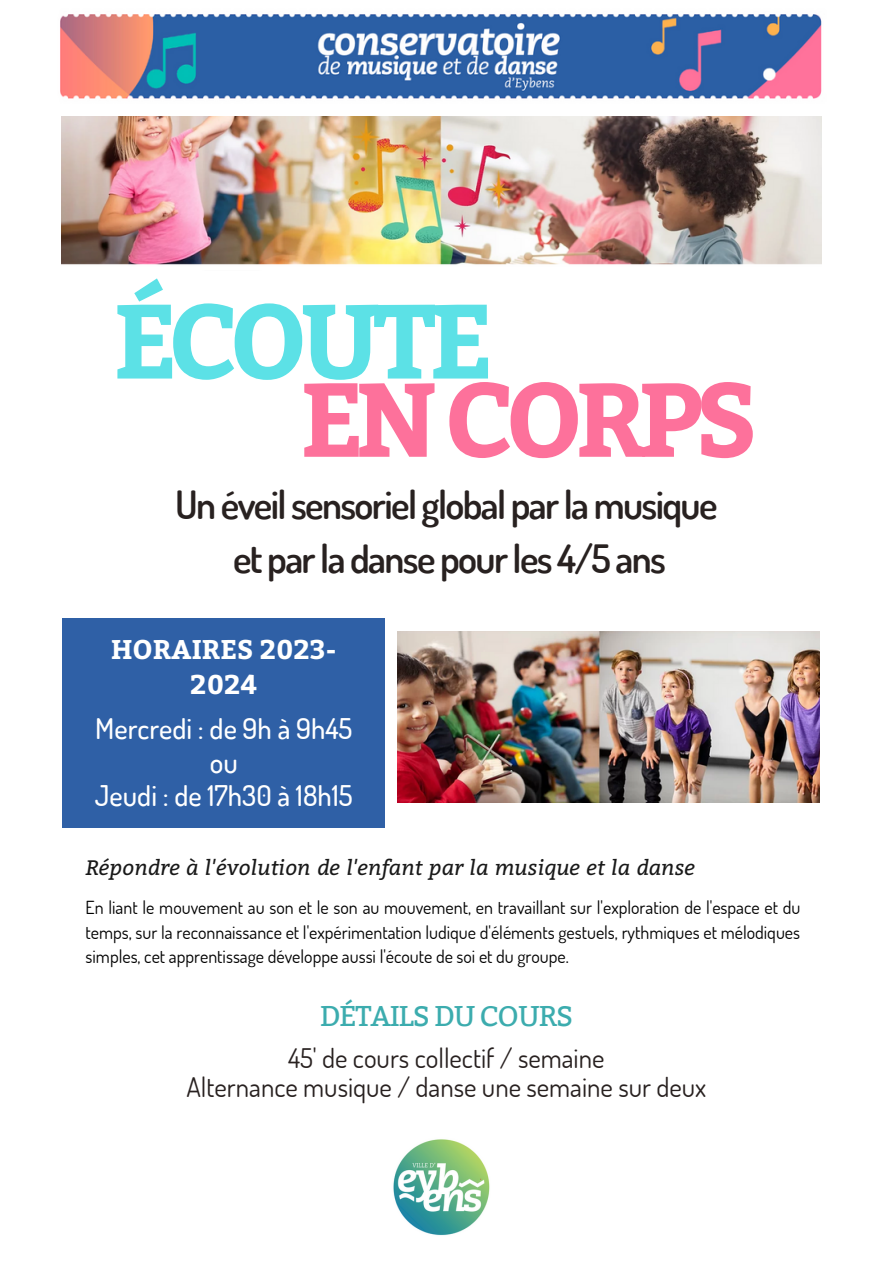
<style>
.page{position:relative;width:893px;height:1264px;background:#fff}
.page>*{position:absolute;margin:0;border:0;box-sizing:border-box;transform-origin:0 0}
.t1{font:700 104.7px "Bitter";letter-spacing:-.08em;color:#5ce1e6}
.t2{font:700 104.25px "Bitter";letter-spacing:-.08em;color:#fd719b}
.t3{font:600 39px "Dosis";letter-spacing:-.04em;color:#282120}
.t4{font:500 28.5px "Dosis";color:#fff}
.t5{font:28.5px "Bitter";letter-spacing:-.04em;color:#3cacae}
.t6{font:27px "Dosis";color:#282120}
.t7{font:700 27px/34.5px "Bitter";color:#fff;text-align:center}
.t8{font:italic 21px "Bitter";color:#191919}
.t9{font:18px/24.8px "Dosis";color:#000;text-align:justify}
</style>
<div class="page">
<img style="left:61px;top:116px;width:760px;height:149px">
<img style="left:397px;top:631px;width:422px;height:171px">
<div style="left:63px;top:618px;width:321px;height:209px;background:#2f60a6"></div>
<img style="left:393px;top:1139px;width:97px;height:97px">
<img style="left:60px;top:14px;width:762px;height:85px">
<p class="t1" style="left:112px;top:264px;width:383px">ÉCOUTE</p>
<p class="t2" style="left:298px;top:343px;width:461px">ENCORPS</p>
<p class="t3" style="left:175px;top:478px;width:544px">Un éveil sensoriel global par la musique</p>
<p class="t3" style="left:233px;top:532px;width:434px">et par la danse pour les 4/5 ans</p>
<p class="t7" style="left:111px;top:631px;width:227px">HORAIRES 2023-<br>2024</p>
<p class="t4" style="left:95px;top:709px;width:258px">Mercredi : de 9h à 9h45</p>
<p class="t4" style="left:210px;top:743px;width:29px">ou</p>
<p class="t4" style="left:95px;top:777px;width:259px">Jeudi : de 17h30 à 18h15</p>
<p class="t8" style="left:86px;top:852px;width:611px">Répondre à l'évolution de l'enfant par la musique et la danse</p>
<p class="t9" style="left:86px;top:894px;width:716px">En liant le mouvement au son et le son au mouvement, en travaillant sur l'exploration de l'espace et du temps, sur la reconnaissance et l'expérimentation ludique d'éléments gestuels, rythmiques et mélodiques simples, cet apprentissage développe aussi l'écoute de soi et du groupe.</p>
<p class="t5" style="left:319px;top:999px;width:255px">DÉTAILS DU COURS</p>
<p class="t6" style="left:288px;top:1039px;width:318px">45' de cours collectif / semaine</p>
<p class="t6" style="left:186px;top:1069px;width:521px">Alternance musique / danse une semaine sur deux</p>
</div>
